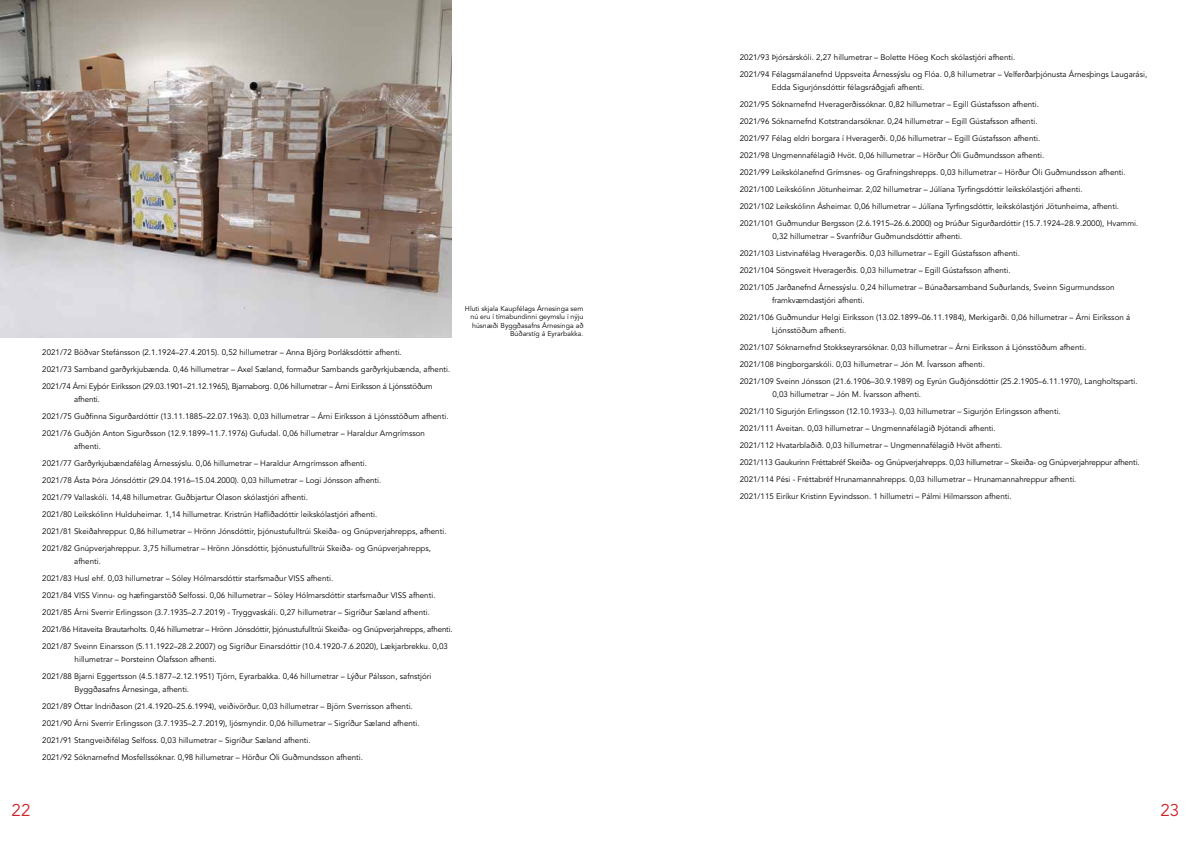
<style>
.page{position:relative;width:1191px;height:842px;background:#fff}
.page>*{position:absolute;margin:0;border:0;box-sizing:border-box;transform-origin:0 0}
.t1{font:17px "Avenir LT Std";color:#d2232a}
.t2{font:8px/17px "Avenir LT Std";color:#000}
.t3{font:7px/8.4px "Avenir LT Std";color:#000;text-align:right}
</style>
<div class="page">
<img style="left:0;top:0;width:451px;height:337px">
<p class="t2" style="left:42px;top:344px;width:409px">2021/72 Böðvar Stefánsson (2.1.1924–27.4.2015). 0,52 hillumetrar – Anna Björg Þorláksdóttir afhenti.<br>2021/73 Samband garðyrkjubænda. 0,46 hillumetrar – Axel Sæland, formaður Sambands garðyrkjubænda, afhenti.<br>2021/74 Árni Eyþór Eiríksson (29.03.1901–21.12.1965), Bjarnaborg. 0,06 hillumetrar – Árni Eiríksson á Ljónsstöðum</p>
<p class="t2" style="left:42px;top:391px;width:408px;text-indent:32px">afhenti.<br>2021/75 Guðfinna Sigurðardóttir (13.11.1885–22.07.1963). 0,03 hillumetrar – Árni Eiríksson á Ljónsstöðum afhenti.<br>2021/76 Guðjón Anton Sigurðsson (12.9.1899–11.7.1976) Gufudal. 0,06 hillumetrar – Haraldur Arngrímsson</p>
<p class="t2" style="left:42px;top:438px;width:406px;text-indent:32px">afhenti.<br>2021/77 Garðyrkjubændafélag Árnessýslu. 0,06 hillumetrar – Haraldur Arngrímsson afhenti.<br>2021/78 Ásta Þóra Jónsdóttir (29.04.1916–15.04.2000). 0,03 hillumetrar – Logi Jónsson afhenti.<br>2021/79 Vallaskóli. 14,48 hillumetrar. Guðbjartur Ólason skólastjóri afhenti.<br>2021/80 Leikskólinn Hulduheimar. 1,14 hillumetrar. Kristrún Hafliðadóttir leikskólastjóri afhenti.<br>2021/81 Skeiðahreppur. 0,86 hillumetrar – Hrönn Jónsdóttir, þjónustufulltrúi Skeiða- og Gnúpverjahrepps, afhenti.<br>2021/82 Gnúpverjahreppur. 3,75 hillumetrar – Hrönn Jónsdóttir, þjónustufulltrúi Skeiða- og Gnúpverjahrepps,</p>
<p class="t2" style="left:42px;top:553px;width:412px;text-indent:32px">afhenti.<br>2021/83 Husl ehf. 0,03 hillumetrar – Sóley Hólmarsdóttir starfsmaður VISS afhenti.<br>2021/84 VISS Vinnu- og hæfingarstöð Selfossi. 0,06 hillumetrar – Sóley Hólmarsdóttir starfsmaður VISS afhenti.<br>2021/85 Árni Sverrir Erlingsson (3.7.1935–2.7.2019) - Tryggvaskáli. 0,27 hillumetrar – Sigríður Sæland afhenti.<br>2021/86 Hitaveita Brautarholts. 0,46 hillumetrar – Hrönn Jónsdóttir, þjónustufulltrúi Skeiða- og Gnúpverjahrepps, afhenti.<br>2021/87 Sveinn Einarsson (5.11.1922–28.2.2007) og Sigríður Einarsdóttir (10.4.1920-7.6.2020), Lækjarbrekku. 0,03</p>
<p class="t2" style="left:42px;top:651px;width:391px;text-indent:32px">hillumetrar – Þorsteinn Ólafsson afhenti.<br>2021/88 Bjarni Eggertsson (4.5.1877–2.12.1951) Tjörn, Eyrarbakka. 0,46 hillumetrar – Lýður Pálsson, safnstjóri</p>
<p class="t2" style="left:42px;top:681px;width:379px;text-indent:32px">Byggðasafns Árnesinga, afhenti.<br>2021/89 Óttar Indriðason (21.4.1920–25.6.1994), veiðivörður. 0,03 hillumetrar – Björn Sverrisson afhenti.<br>2021/90 Árni Sverrir Erlingsson (3.7.1935–2.7.2019), ljósmyndir. 0,06 hillumetrar – Sigríður Sæland afhenti.<br>2021/91 Stangveiðifélag Selfoss. 0,03 hillumetrar – Sigríður Sæland afhenti.<br>2021/92 Sóknarnefnd Mosfellssóknar. 0,98 hillumetrar – Hörður Óli Guðmundsson afhenti.</p>
<p class="t3" style="left:465px;top:304px;width:120px">Hluti skjala Kaupfélags Árnesinga sem nú eru í tímabundinni geymslu í nýju húsnæði Byggðasafns Árnesinga að Búðarstíg á Eyrarbakka.</p>
<p class="t2" style="left:740px;top:49px;width:409px">2021/93 Þjórsárskóli. 2,27 hillumetrar – Bolette Höeg Koch skólastjóri afhenti.<br>2021/94 Félagsmálanefnd Uppsveita Árnessýslu og Flóa. 0,8 hillumetrar – Velferðarþjónusta Árnesþings Laugarási,</p>
<p class="t2" style="left:740px;top:79px;width:400px;text-indent:32px">Edda Sigurjónsdóttir félagsráðgjafi afhenti.<br>2021/95 Sóknarnefnd Hveragerðissóknar. 0,82 hillumetrar – Egill Gústafsson afhenti.<br>2021/96 Sóknarnefnd Kotstrandarsóknar. 0,24 hillumetrar – Egill Gústafsson afhenti.<br>2021/97 Félag eldri borgara í Hveragerði. 0,06 hillumetrar – Egill Gústafsson afhenti.<br>2021/98 Ungmennafélagið Hvöt. 0,06 hillumetrar – Hörður Óli Guðmundsson afhenti.<br>2021/99 Leikskólanefnd Grímsnes- og Grafningshrepps. 0,03 hillumetrar – Hörður Óli Guðmundsson afhenti.<br>2021/100 Leikskólinn Jötunheimar. 2,02 hillumetrar – Júlíana Tyrfingsdóttir leikskólastjóri afhenti.<br>2021/102 Leikskólinn Ásheimar. 0,06 hillumetrar – Júlíana Tyrfingsdóttir, leikskólastjóri Jötunheima, afhenti.<br>2021/101 Guðmundur Bergsson (2.6.1915–26.6.2000) og Þrúður Sigurðardóttir (15.7.1924–28.9.2000), Hvammi.</p>
<p class="t2" style="left:740px;top:228px;width:376px;text-indent:32px">0,32 hillumetrar – Svanfríður Guðmundsdóttir afhenti.<br>2021/103 Listvinafélag Hveragerðis. 0,03 hillumetrar – Egill Gústafsson afhenti.<br>2021/104 Söngsveit Hveragerðis. 0,03 hillumetrar – Egill Gústafsson afhenti.<br>2021/105 Jarðanefnd Árnessýslu. 0,24 hillumetrar – Búnaðarsamband Suðurlands, Sveinn Sigurmundsson</p>
<p class="t2" style="left:740px;top:292px;width:392px;text-indent:32px">framkvæmdastjóri afhenti.<br>2021/106 Guðmundur Helgi Eiríksson (13.02.1899–06.11.1984), Merkigarði. 0,06 hillumetrar – Árni Eiríksson á</p>
<p class="t2" style="left:740px;top:322px;width:399px;text-indent:32px">Ljónsstöðum afhenti.<br>2021/107 Sóknarnefnd Stokkseyrarsóknar. 0,03 hillumetrar – Árni Eiríksson á Ljónsstöðum afhenti.<br>2021/108 Þingborgarskóli. 0,03 hillumetrar – Jón M. Ívarsson afhenti.<br>2021/109 Sveinn Jónsson (21.6.1906–30.9.1989) og Eyrún Guðjónsdóttir (25.2.1905–6.11.1970), Langholtsparti.</p>
<p class="t2" style="left:740px;top:386px;width:401px;text-indent:32px">0,03 hillumetrar – Jón M. Ívarsson afhenti.<br>2021/110 Sigurjón Erlingsson (12.10.1933–). 0,03 hillumetrar – Sigurjón Erlingsson afhenti.<br>2021/111 Áveitan. 0,03 hillumetrar – Ungmennafélagið Þjótandi afhenti.<br>2021/112 Hvatarblaðið. 0,03 hillumetrar – Ungmennafélagið Hvöt afhenti.<br>2021/113 Gaukurinn Fréttabréf Skeiða- og Gnúpverjahrepps. 0,03 hillumetrar – Skeiða- og Gnúpverjahreppur afhenti.<br>2021/114 Pési - Fréttabréf Hrunamannahrepps. 0,03 hillumetrar – Hrunamannahreppur afhenti.<br>2021/115 Eiríkur Kristinn Eyvindsson. 1 hillumetri – Pálmi Hilmarsson afhenti.</p>
<h1 class="t1" style="left:12px;top:800px;width:20px">22</h1>
<h1 class="t1" style="left:1160px;top:800px;width:20px">23</h1>
</div>
